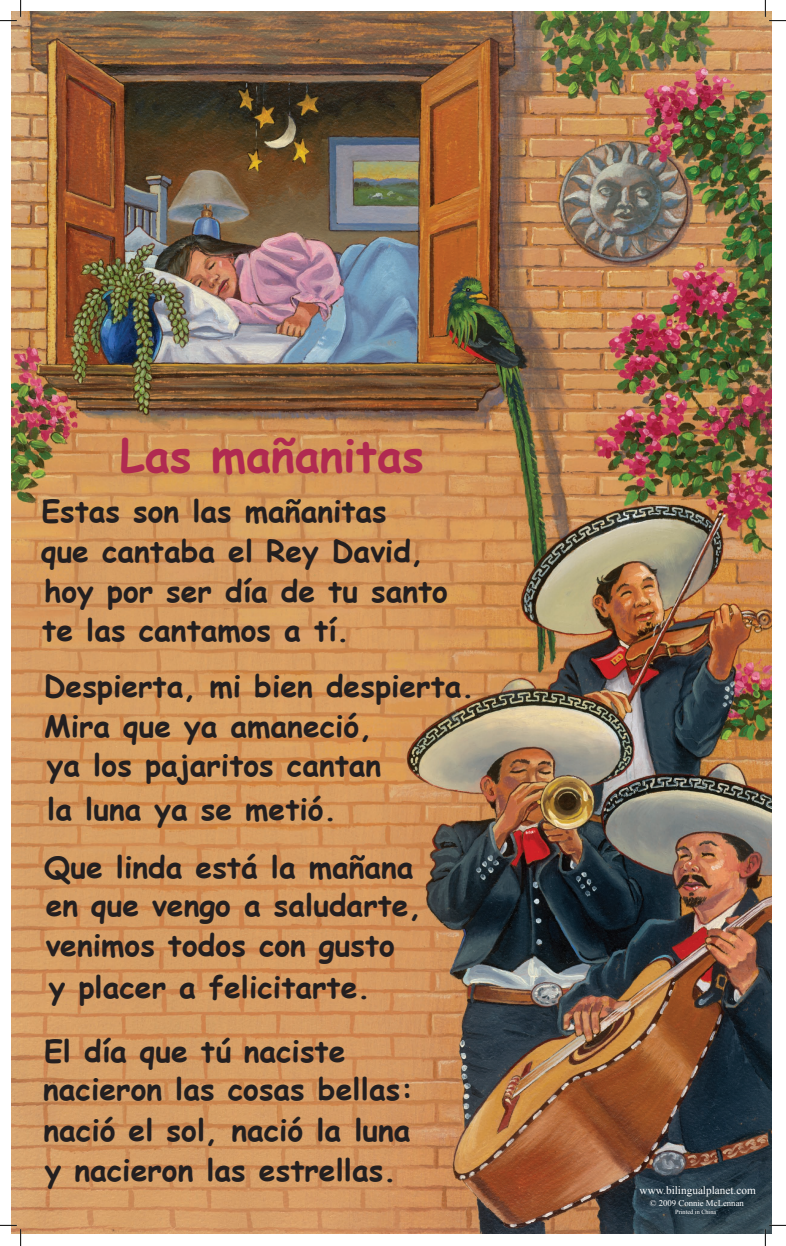
<style>
.page{position:relative;width:786px;height:1246px;background:#fff}
.page>*{position:absolute;margin:0;border:0;box-sizing:border-box;transform-origin:0 0}
.t1{font:700 45px "Comic Sans MS";color:#b02a51}
.t2{font:700 30px/39.8px "Comic Sans MS";color:#231f20}
.t3{font:11.25px "Times New Roman";color:#fff}
.t4{font:8.75px "Times New Roman";color:#fff}
.t5{font:6.25px "Times New Roman";color:#fff}
</style>
<div class="page">
<img style="left:12px;top:12px;width:759px;height:1221px">
<svg style="left:0;top:0;width:22px;height:22px"></svg>
<svg style="left:0;top:1225px;width:22px;height:21px"></svg>
<svg style="left:764px;top:0;width:21px;height:22px"></svg>
<svg style="left:764px;top:1225px;width:21px;height:21px"></svg>
<h1 class="t1" style="left:120px;top:423px;width:305px">Las mañanitas</h1>
<p class="t2" style="left:41px;top:490px;width:408px">Estas son las mañanitas<br>que cantaba el Rey David, hoy por ser día de tu santo te las cantamos a tí.</p>
<p class="t2" style="left:44px;top:666px;width:432px;line-height:39.5px">Despierta, mi bien despierta.<br>Mira que ya amaneció,<br>ya los pajaritos cantan</p>
<p class="t2" style="left:44px;top:780px;width:371px;line-height:57.5px">la luna ya se metió.<br>Que linda está la mañana</p>
<p class="t2" style="left:46px;top:884px;width:377px;line-height:40.8px">en que vengo a saludarte, venimos todos con gusto<br>y placer a felicitarte.</p>
<p class="t2" style="left:43px;top:1031px;width:371px;line-height:38.1px">El día que tú naciste nacieron las cosas bellas:</p>
<p class="t2" style="left:44px;top:1109px;width:368px">nació el sol, nació la luna y nacieron las estrellas.</p>
<p class="t3" style="left:639px;top:1183px;width:118px">www.bilingualplanet.com</p>
<p class="t4" style="left:649px;top:1197px;width:95px">© 2009 Connie McLennan</p>
<p class="t5" style="left:675px;top:1208px;width:42px">Printed in China</p>
</div>
